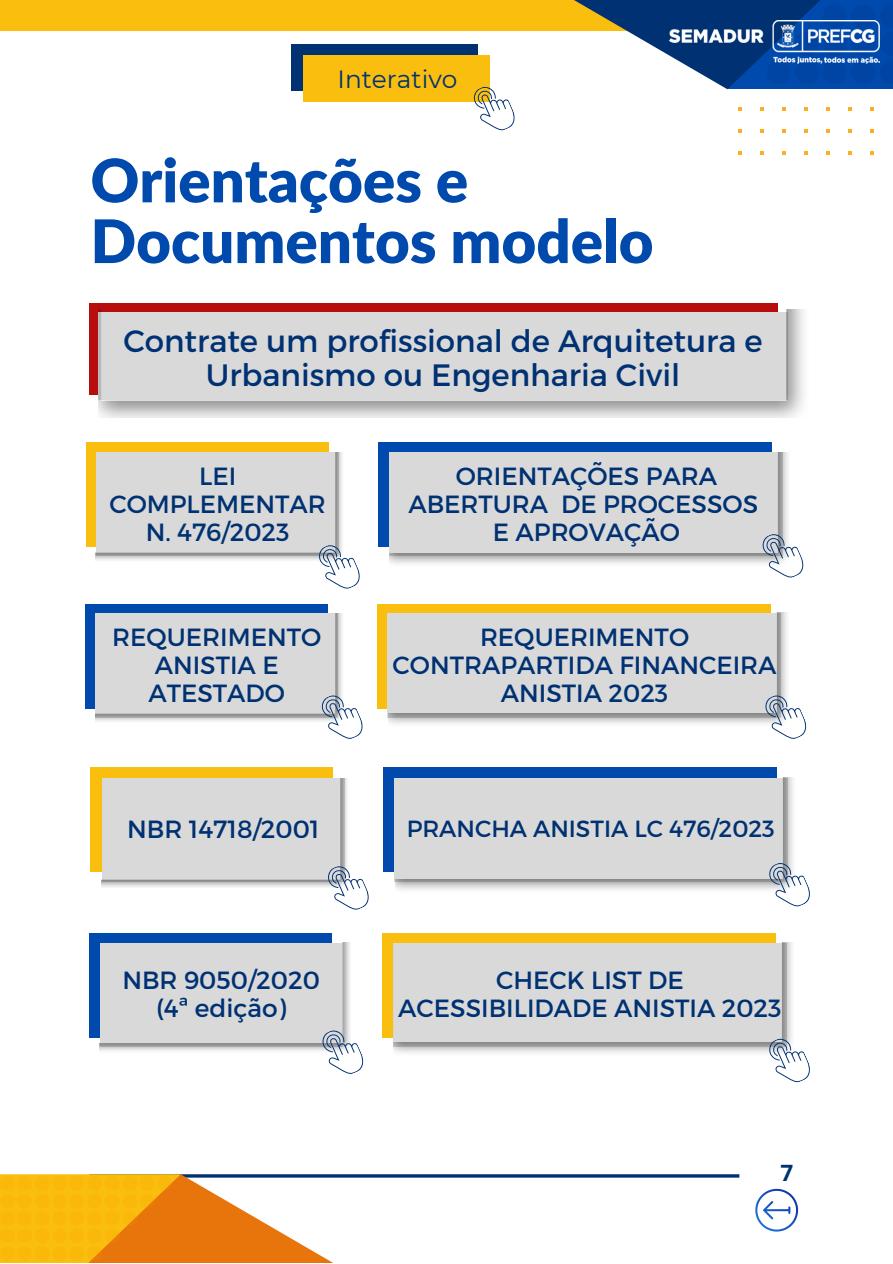
<style>
.page{position:relative;width:893px;height:1264px;background:#fff}
.page>*{position:absolute;margin:0;border:0;box-sizing:border-box;transform-origin:0 0}
.t1{font:900 60px/60.8px "Lato";color:#004aad}
.t2{font:30.9px/34.8px "Montserrat";color:#003172;text-align:center}
.t3{font:24.9px/28px "Montserrat";color:#003172;text-align:center}
.t4{font:23.4px "Montserrat";color:#003172}
.t5{font:700 22.5px "Open Sans";color:#003172}
</style>
<div class="page">
<hr style="left:89px;top:1174px;width:650px;height:3px;background:#003172">
<div style="left:0;top:0;width:699px;height:31px;background:#fabe0e"></div>
<svg style="left:574px;top:0;width:153px;height:89px"></svg>
<svg style="left:727px;top:0;width:165px;height:89px;background:#003e91"></svg>
<svg style="left:766px;top:4px;width:126px;height:80px;background:#01449f"></svg>
<div style="left:86px;top:442px;width:242px;height:104px;background:#fabe0e"></div>
<div style="left:378px;top:442px;width:393px;height:104px;background:#004aad"></div>
<div style="left:85px;top:604px;width:242px;height:105px;background:#004aad"></div>
<div style="left:377px;top:604px;width:393px;height:104px;background:#fabe0e"></div>
<div style="left:382px;top:933px;width:393px;height:105px;background:#fabe0e"></div>
<div style="left:383px;top:767px;width:393px;height:105px;background:#004aad"></div>
<div style="left:89px;top:932px;width:243px;height:105px;background:#004aad"></div>
<div style="left:90px;top:767px;width:243px;height:105px;background:#fabe0e"></div>
<img style="left:669px;top:20px;width:210px;height:43px">
<div style="left:89px;top:303px;width:688px;height:91px;background:#b80d0d"></div>
<svg style="left:755px;top:1188px;width:43px;height:43px"></svg>
<img style="left:95px;top:452px;width:247px;height:108px">
<img style="left:389px;top:452px;width:399px;height:112px">
<img style="left:388px;top:612px;width:399px;height:112px">
<img style="left:395px;top:777px;width:398px;height:113px">
<img style="left:394px;top:943px;width:398px;height:110px">
<img style="left:101px;top:778px;width:246px;height:109px">
<img style="left:95px;top:613px;width:247px;height:108px">
<img style="left:100px;top:943px;width:250px;height:108px">
<svg style="left:315px;top:542px;width:45px;height:47px"></svg>
<svg style="left:318px;top:692px;width:45px;height:47px"></svg>
<svg style="left:324px;top:862px;width:45px;height:48px"></svg>
<svg style="left:319px;top:1027px;width:45px;height:47px"></svg>
<svg style="left:759px;top:530px;width:45px;height:48px"></svg>
<svg style="left:762px;top:692px;width:45px;height:47px"></svg>
<svg style="left:765px;top:859px;width:45px;height:48px"></svg>
<svg style="left:765px;top:1035px;width:45px;height:48px"></svg>
<div style="left:291px;top:44px;width:186px;height:47px;background:#003172"></div>
<div style="left:303px;top:55px;width:187px;height:47px;background:#fabe0e"></div>
<svg style="left:473px;top:86px;width:42px;height:45px"></svg>
<img style="left:99px;top:310px;width:705px;height:108px">
<svg style="left:180px;top:1174px;width:237px;height:88px"></svg>
<svg style="left:0;top:1174px;width:180px;height:88px"></svg>
<svg style="left:0;top:1175px;width:172px;height:85px;background:#f6ab0b"></svg>
<p class="t3" style="left:337px;top:65px;width:121px">Interativo</p>
<h1 class="t1" style="left:90px;top:149px;width:564px">Orientações e<br>Documentos modelo</h1>
<p class="t2" style="left:123px;top:321px;width:640px">Contrate um profissional de Arquitetura e<br>Urbanismo ou Engenharia Civil</p>
<p class="t3" style="left:109px;top:460px;width:218px">LEI<br>COMPLEMENTAR<br>N. 476/2023</p>
<p class="t3" style="left:408px;top:460px;width:351px">ORIENTAÇÕES PARA<br>ABERTURA DE PROCESSOS<br>E APROVAÇÃO</p>
<p class="t3" style="left:112px;top:621px;width:211px">REQUERIMENTO<br>ANISTIA E<br>ATESTADO</p>
<p class="t3" style="left:392px;top:621px;width:385px">REQUERIMENTO<br>CONTRAPARTIDA FINANCEIRA<br>ANISTIA 2023</p>
<p class="t3" style="left:127px;top:814px;width:194px">NBR 14718/2001</p>
<p class="t4" style="left:406px;top:813px;width:369px">PRANCHA ANISTIA LC 476/2023</p>
<p class="t3" style="left:122px;top:964px;width:199px">NBR 9050/2020 (4ª edição)</p>
<p class="t3" style="left:398px;top:964px;width:385px">CHECK LIST DE<br>ACESSIBILIDADE ANISTIA 2023</p>
<p class="t5" style="left:780px;top:1156px;width:14px">7</p>
</div>
